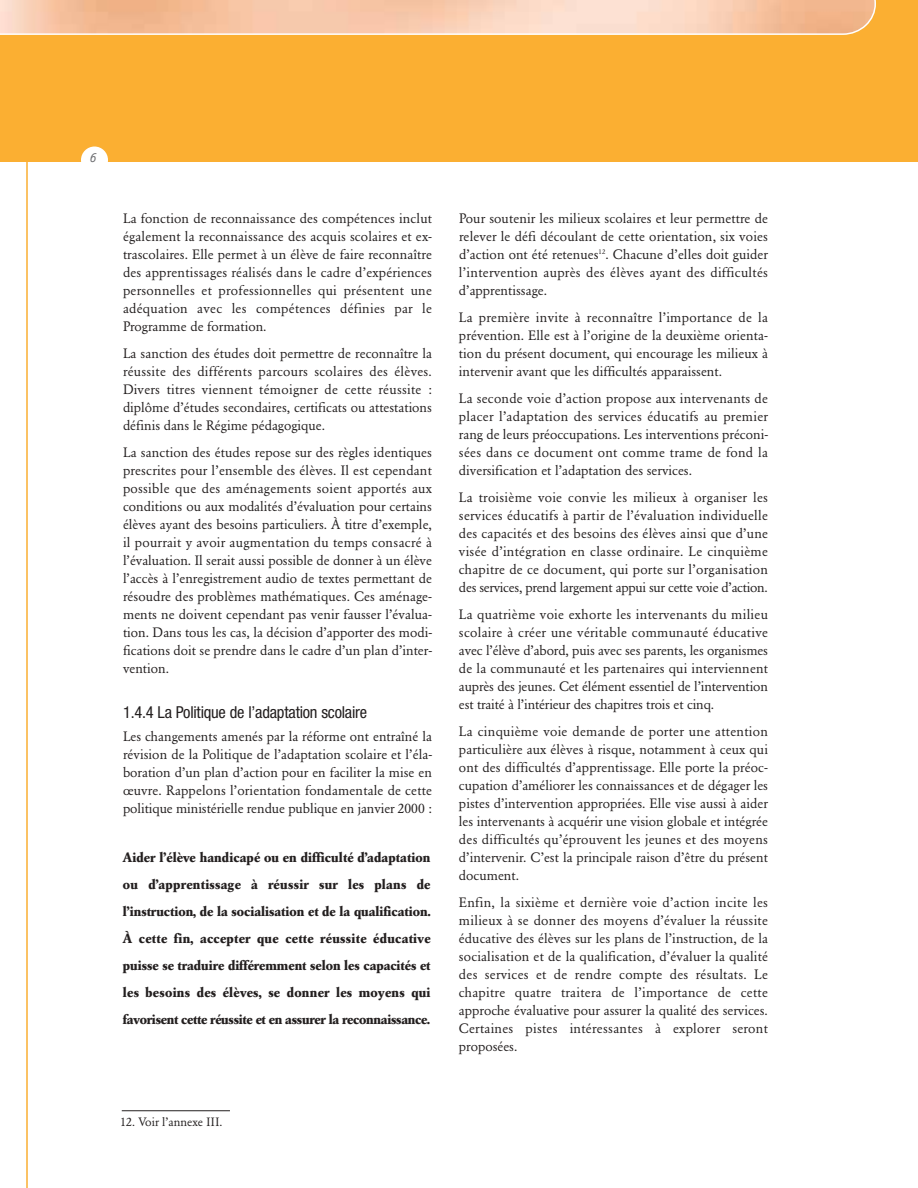
<style>
.page{position:relative;width:918px;height:1188px;background:#fff}
.page>*{position:absolute;margin:0;border:0;box-sizing:border-box;transform-origin:0 0}
.t1{font:condensed 16.5px "Helvetica Neue";letter-spacing:-.015em;color:#231f1f}
.t2{font:13.5px/18px "Garamond BE";color:#231f1f;text-align:justify}
.t3{font:700 13.5px/27px "Garamond BE";letter-spacing:-.015em;color:#231f1f;text-align:justify}
.t4{font:italic 13.5px "Officina Sans";color:#6c6d70}
.t5{font:12px "Garamond BE";color:#231f1f}
</style>
<div class="page">
<svg style="left:0;top:0;width:918px;height:162px;background:#fab44b"></svg>
<div style="left:81px;top:147px;width:27px;height:27px;background:#fff;border-radius:50%"></div>
<hr style="left:26px;top:162px;width:2px;height:1026px;background:#fbaf32">
<hr style="left:122px;top:1110px;width:108px;height:1px;background:#231f1f">
<svg style="left:843px;top:0;width:33px;height:35px"></svg>
<p class="t4" style="left:90px;top:153px;width:8px">6</p>
<p class="t2" style="left:123px;top:211px;width:311px">La fonction de reconnaissance des compétences inclut également la reconnaissance des acquis scolaires et ex&shy;trascolaires. Elle permet à un élève de faire reconnaître des apprentissages réalisés dans le cadre d’expériences personnelles et professionnelles qui présentent une adéquation avec les compétences définies par le Programme de formation.</p>
<p class="t2" style="left:123px;top:346px;width:311px">La sanction des études doit permettre de reconnaître la réussite des différents parcours scolaires des élèves.<br>Divers titres viennent témoigner de cette réussite : diplôme d’études secondaires, certificats ou attestations définis dans le Régime pédagogique.</p>
<p class="t2" style="left:123px;top:445px;width:311px">La sanction des études repose sur des règles identiques prescrites pour l’ensemble des élèves. Il est cependant possible que des aménagements soient apportés aux conditions ou aux modalités d’évaluation pour certains élèves ayant des besoins particuliers. À titre d’exemple, il pourrait y avoir augmentation du temps consacré à l’évaluation. Il serait aussi possible de donner à un élève l’accès à l’enregistrement audio de textes permettant de résoudre des problèmes mathématiques. Ces aménage&shy;ments ne doivent cependant pas venir fausser l’évalua&shy;tion. Dans tous les cas, la décision d’apporter des modi&shy;fications doit se prendre dans le cadre d’un plan d’inter&shy;vention.</p>
<p class="t1" style="left:123px;top:706px;width:246px">1.4.4 La Politique de l’adaptation scolaire</p>
<p class="t2" style="left:123px;top:728px;width:311px">Les changements amenés par la réforme ont entraîné la révision de la Politique de l’adaptation scolaire et l’éla&shy;boration d’un plan d’action pour en faciliter la mise en œuvre. Rappelons l’orientation fondamentale de cette politique ministérielle rendue publique en janvier 2000 :</p>
<p class="t3" style="left:123px;top:845px;width:309px">Aider l’élève handicapé ou en difficulté d’adaptation ou d’apprentissage à réussir sur les plans de l’instruction, de la socialisation et de la qualification.<br>À cette fin, accepter que cette réussite éducative puisse se traduire différemment selon les capacités et les besoins des élèves, se donner les moyens qui favorisent cette réussite et en assurer la reconnaissance.</p>
<p class="t5" style="left:120px;top:1117px;width:104px">12. Voir l’annexe III.</p>
<p class="t2" style="left:459px;top:211px;width:311px">Pour soutenir les milieux scolaires et leur permettre de relever le défi découlant de cette orientation, six voies d’action ont été retenues<sup>12</sup>. Chacune d’elles doit guider l’intervention auprès des élèves ayant des difficultés d’apprentissage.</p>
<p class="t2" style="left:459px;top:310px;width:311px">La première invite à reconnaître l’importance de la prévention. Elle est à l’origine de la deuxième orienta&shy;tion du présent document, qui encourage les milieux à intervenir avant que les difficultés apparaissent.</p>
<p class="t2" style="left:459px;top:391px;width:311px">La seconde voie d’action propose aux intervenants de placer l’adaptation des services éducatifs au premier rang de leurs préoccupations. Les interventions préconi&shy;sées dans ce document ont comme trame de fond la diversification et l’adaptation des services.</p>
<p class="t2" style="left:459px;top:490px;width:311px">La troisième voie convie les milieux à organiser les services éducatifs à partir de l’évaluation individuelle des capacités et des besoins des élèves ainsi que d’une visée d’intégration en classe ordinaire. Le cinquième chapitre de ce document, qui porte sur l’organisation des services, prend largement appui sur cette voie d’action.</p>
<p class="t2" style="left:459px;top:607px;width:311px">La quatrième voie exhorte les intervenants du milieu scolaire à créer une véritable communauté éducative avec l’élève d’abord, puis avec ses parents, les organismes de la communauté et les partenaires qui interviennent auprès des jeunes. Cet élément essentiel de l’intervention est traité à l’intérieur des chapitres trois et cinq.</p>
<p class="t2" style="left:459px;top:724px;width:311px">La cinquième voie demande de porter une attention particulière aux élèves à risque, notamment à ceux qui ont des difficultés d’apprentissage. Elle porte la préoc&shy;cupation d’améliorer les connaissances et de dégager les pistes d’intervention appropriées. Elle vise aussi à aider les intervenants à acquérir une vision globale et intégrée des difficultés qu’éprouvent les jeunes et des moyens d’intervenir. C’est la principale raison d’être du présent document.</p>
<p class="t2" style="left:459px;top:895px;width:311px">Enfin, la sixième et dernière voie d’action incite les milieux à se donner des moyens d’évaluer la réussite éducative des élèves sur les plans de l’instruction, de la socialisation et de la qualification, d’évaluer la qualité des services et de rendre compte des résultats. Le chapitre quatre traitera de l’importance de cette approche évaluative pour assurer la qualité des services.<br>Certaines pistes intéressantes à explorer seront proposées.</p>
</div>
